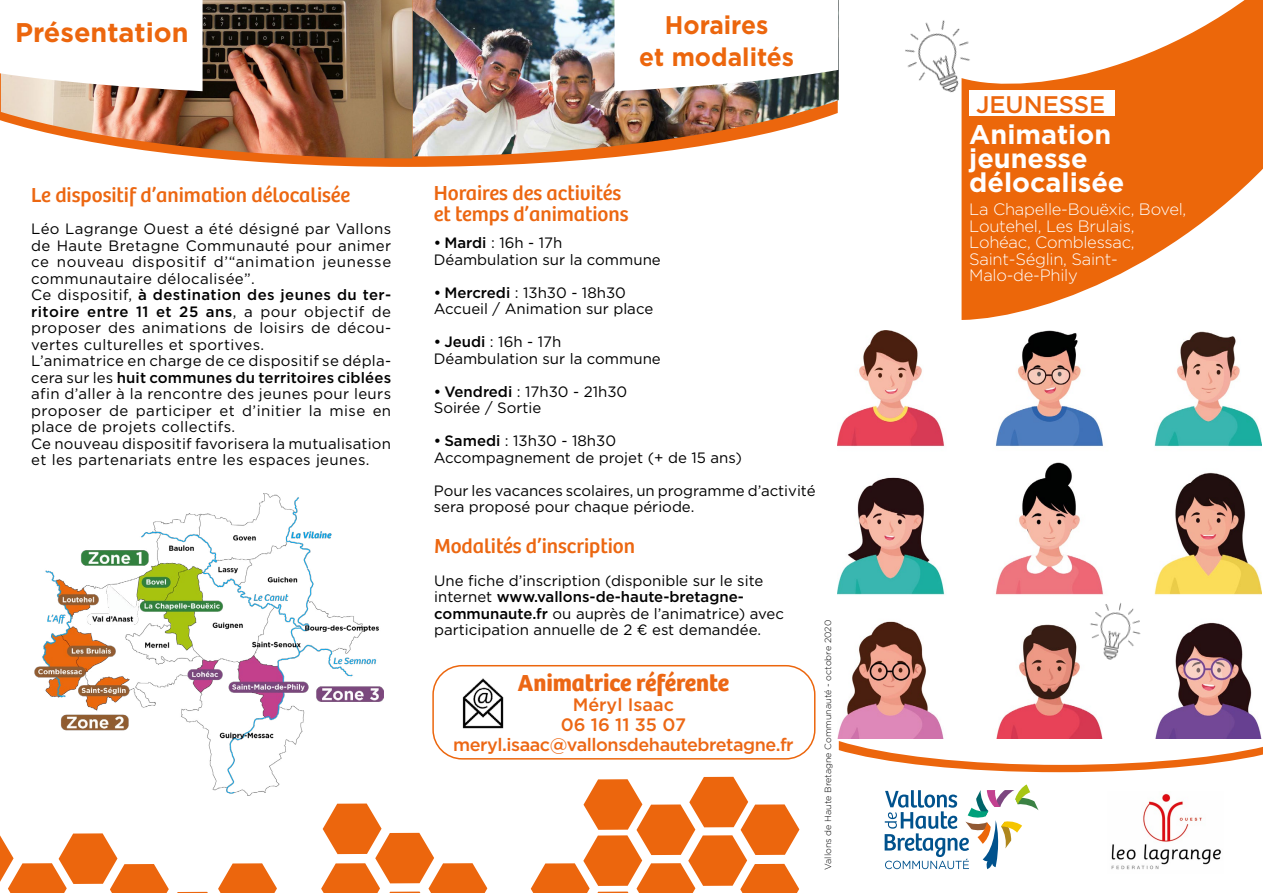
<style>
.page{position:relative;width:1263px;height:893px;background:#fff}
.page>*{position:absolute;margin:0;border:0;box-sizing:border-box;transform-origin:0 0}
.t1{font:700 27px/24px "Gotham";color:#fff}
.t2{font:700 27px "Gotham";color:#ec660d}
.t3{font:700 25.5px/31.5px "Gotham";color:#ec660d;text-align:center;scale:.96 1}
.t4{font:700 24px "Bree";color:#ec6714}
.t5{font:500 24px "Gotham";color:#ec660d}
.t6{font:21px/21px "Bree";color:#ec6711}
.t7{font:500 18px/20px "Gotham";letter-spacing:-.025em;color:#ec6714;text-align:center}
.t8{font:300 16.5px/16.5px "Gotham";letter-spacing:-.015em;color:#fff}
.t9{font:15px/16.5px "Gotham";letter-spacing:.01em;color:#000}
.t10{font:300 9px "Gotham";color:#000}
.s1{font-weight:500}
</style>
<div class="page">
<img style="left:838px;top:331px;width:424px;height:408px">
<svg style="left:961px;top:0;width:302px;height:320px;fill:#ec670a"></svg>
<div style="left:969px;top:91px;width:146px;height:25px;background:#fff"></div>
<svg style="left:838px;top:749px;width:425px;height:121px"></svg>
<img style="left:1107px;top:792px;width:117px;height:78px">
<svg style="left:885px;top:784px;width:153px;height:85px"></svg>
<svg style="left:0;top:91px;width:624px;height:76px"></svg>
<img style="left:412px;top:0;width:427px;height:156px">
<img style="left:1px;top:0;width:411px;height:158px">
<svg style="left:0;top:0;width:203px;height:91px"></svg>
<svg style="left:614px;top:0;width:224px;height:91px"></svg>
<svg style="left:0;top:777px;width:799px;height:116px"></svg>
<img style="left:462px;top:678px;width:42px;height:51px">
<img style="left:905px;top:0;width:100px;height:116px">
<img style="left:1067px;top:578px;width:106px;height:105px">
<div style="left:432px;top:665px;width:383px;height:95px;border:2px solid #ec660d;border-radius:29px"></div>
<img style="left:31px;top:493px;width:353px;height:302px">
<h1 class="t2" style="left:15px;top:15px;width:175px">Présentation</h1>
<h2 class="t3" style="left:639px;top:9px;width:163px">Horaires<br>et modalités</h2>
<h3 class="t6" style="left:31px;top:184px;width:320px">Le dispositif d’animation délocalisée</h3>
<p class="t9" style="left:31px;top:220px;width:362px">Léo Lagrange Ouest a été désigné par Vallons de Haute Bretagne Communauté pour animer ce nouveau dispositif d’“animation jeunesse communautaire délocalisée”.<br>Ce dispositif, <span class="s1">à destination des jeunes du ter&shy;ritoire entre 11 et 25 ans</span>, a pour objectif de proposer des animations de loisirs de décou&shy;vertes culturelles et sportives.<br>L’animatrice en charge de ce dispositif se dépla&shy;cera sur les <span class="s1">huit communes du territoires ciblées </span>afin d’aller à la rencontre des jeunes pour leurs proposer de participer et d’initier la mise en place de projets collectifs.<br>Ce nouveau dispositif favorisera la mutualisation et les partenariats entre les espaces jeunes.</p>
<h3 class="t6" style="left:434px;top:183px;width:196px">Horaires des activités et temps d’animations</h3>
<p class="t9" style="left:434px;top:234px;width:229px"><span class="s1">• Mardi</span> : 16h - 17h<br>Déambulation sur la commune</p>
<p class="t9" style="left:434px;top:284px;width:221px"><span class="s1">• Mercredi</span> : 13h30 - 18h30<br>Accueil / Animation sur place</p>
<p class="t9" style="left:434px;top:333px;width:229px"><span class="s1">• Jeudi</span> : 16h - 17h<br>Déambulation sur la commune</p>
<p class="t9" style="left:434px;top:383px;width:195px"><span class="s1">• Vendredi</span> : 17h30 - 21h30<br>Soirée / Sortie</p>
<p class="t9" style="left:434px;top:432px;width:310px"><span class="s1">• Samedi</span> : 13h30 - 18h30<br>Accompagnement de projet (+ de 15 ans)</p>
<p class="t9" style="left:434px;top:482px;width:383px">Pour les vacances scolaires, un programme d’activité sera proposé pour chaque période.</p>
<h3 class="t6" style="left:434px;top:536px;width:202px">Modalités d’inscription</h3>
<p class="t9" style="left:434px;top:572px;width:351px">Une fiche d’inscription (disponible sur le site internet <span class="s1">www.vallons-de-haute-bretagne&shy;communaute.fr</span> ou auprès de l’animatrice) avec participation annuelle de 2 € est demandée.</p>
<h3 class="t4" style="left:518px;top:668px;width:213px">Animatrice référente</h3>
<p class="t7" style="left:453px;top:694px;width:342px">Méryl Isaac<br>06 16 11 35 07 meryl.isaac@vallonsdehautebretagne.fr</p>
<p class="t10" style="left:822px;top:870px;width:252px;rotate:-90deg">Vallons de Haute Bretagne Communauté - octobre 2020</p>
<h3 class="t5" style="left:976px;top:88px;width:131px">JEUNESSE</h3>
<h1 class="t1" style="left:969px;top:122px;width:157px">Animation jeunesse délocalisée</h1>
<p class="t8" style="left:969px;top:201px;width:219px">La Chapelle-Bouëxic, Bovel,<br>Loutehel, Les Brulais,<br>Lohéac, Comblessac,<br>Saint-Séglin, Saint-<br>Malo-de-Phily</p>
</div>
